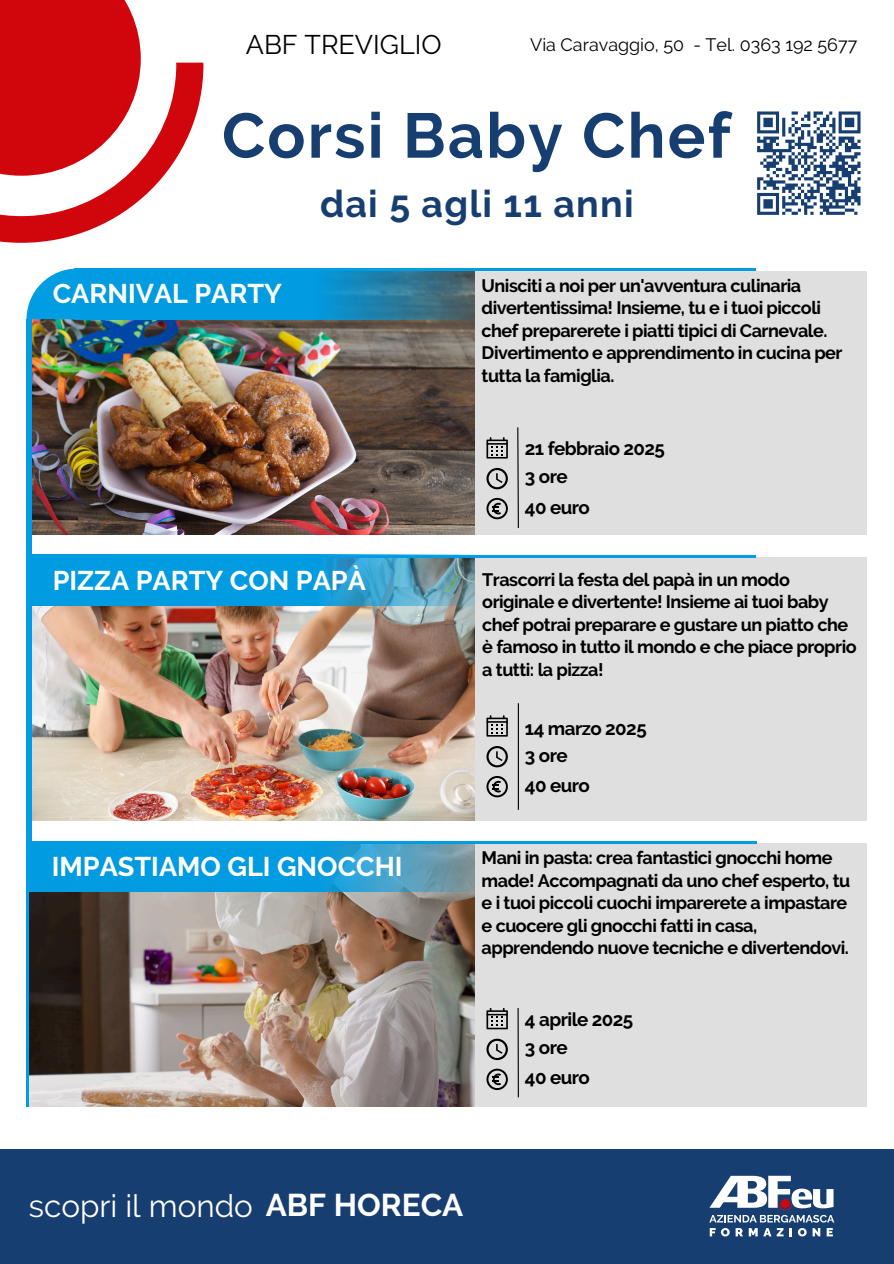
<style>
.page{position:relative;width:894px;height:1264px;background:#fff}
.page>*{position:absolute;margin:0;border:0;box-sizing:border-box;transform-origin:0 0}
.t1{font:700 63px "Raleway";letter-spacing:.035em;color:#173e71}
.t2{font:700 37.5px "Raleway";letter-spacing:.035em;color:#173e71}
.t3{font:31.35px "Raleway";color:#fff}
.t4{font:700 27px "Raleway";color:#fff}
.t5{font:26.85px "Raleway";color:#000}
.t6{font:700 18.75px "Raleway";letter-spacing:-.03em;color:#000}
.t7{font:700 18px/22.5px "Raleway";letter-spacing:-.03em;color:#000}
.t8{font:18px "Raleway";color:#000}
.s1{font-weight:700}
</style>
<div class="page">
<svg style="left:0;top:0;width:203px;height:243px"></svg>
<img style="left:32px;top:319px;width:443px;height:215px">
<img style="left:77px;top:268px;width:398px;height:51px">
<svg style="left:27px;top:268px;width:50px;height:51px"></svg>
<img style="left:32px;top:605px;width:442px;height:215px">
<div style="left:26px;top:319px;width:6px;height:787px;background:#009de2"></div>
<div style="left:475px;top:271px;width:392px;height:263px;background:#dfdfdf"></div>
<hr style="left:108px;top:268px;width:647px;height:3px;background:#009de2">
<div style="left:0;top:1148px;width:893px;height:115px;background:#173e71"></div>
<svg style="left:709px;top:1175px;width:125px;height:61px"></svg>
<img style="left:32px;top:555px;width:442px;height:50px">
<div style="left:474px;top:557px;width:392px;height:263px;background:#dfdfdf"></div>
<hr style="left:108px;top:555px;width:647px;height:2px;background:#009de2">
<img style="left:29px;top:891px;width:446px;height:215px">
<img style="left:32px;top:841px;width:443px;height:50px">
<div style="left:475px;top:843px;width:392px;height:263px;background:#dfdfdf"></div>
<hr style="left:109px;top:841px;width:647px;height:2px;background:#009de2">
<svg style="left:517px;top:427px;width:2px;height:101px"></svg>
<svg style="left:486px;top:437px;width:21px;height:21px"></svg>
<svg style="left:486px;top:468px;width:21px;height:21px"></svg>
<svg style="left:486px;top:498px;width:21px;height:21px"></svg>
<hr style="left:517px;top:703px;width:1px;height:106px;background:#000">
<svg style="left:486px;top:715px;width:21px;height:21px"></svg>
<svg style="left:486px;top:746px;width:21px;height:21px"></svg>
<svg style="left:486px;top:776px;width:21px;height:21px"></svg>
<hr style="left:517px;top:1007px;width:1px;height:90px;background:#000">
<svg style="left:486px;top:1008px;width:21px;height:21px"></svg>
<svg style="left:486px;top:1038px;width:21px;height:22px"></svg>
<svg style="left:486px;top:1068px;width:21px;height:22px"></svg>
<svg style="left:757px;top:111px;width:104px;height:104px"></svg>
<h4 class="t5" style="left:246px;top:29px;width:197px">ABF TREVIGLIO</h4>
<p class="t8" style="left:530px;top:35px;width:328px">Via Caravaggio, 50 - Tel. 0363 192 5677</p>
<h4 class="t1" style="left:222px;top:98px;width:510px">Corsi Baby Chef</h4>
<h4 class="t2" style="left:320px;top:182px;width:315px">dai 5 agli 11 anni</h4>
<h1 class="t4" style="left:53px;top:278px;width:231px">CARNIVAL PARTY</h1>
<p class="t7" style="left:481px;top:274px;width:362px">Unisciti a noi per un'avventura culinaria divertentissima! Insieme, tu e i tuoi piccoli chef preparerete i piatti tipici di Carnevale.<br>Divertimento e apprendimento in cucina per tutta la famiglia.</p>
<h6 class="t6" style="left:525px;top:437px;width:141px">21 febbraio 2025</h6>
<p class="t6" style="left:525px;top:465px;width:44px">3 ore</p>
<p class="t6" style="left:525px;top:496px;width:66px">40 euro</p>
<p class="t4" style="left:53px;top:564px;width:314px">PIZZA PARTY CON PAPÀ</p>
<p class="t7" style="left:482px;top:568px;width:376px">Trascorri la festa del papà in un modo originale e divertente! Insieme ai tuoi baby chef potrai preparare e gustare un piatto che è famoso in tutto il mondo e che piace proprio a tutti: la pizza!</p>
<p class="t6" style="left:525px;top:717px;width:123px">14 marzo 2025</p>
<p class="t6" style="left:525px;top:744px;width:44px">3 ore</p>
<p class="t6" style="left:525px;top:774px;width:66px">40 euro</p>
<p class="t4" style="left:52px;top:850px;width:352px">IMPASTIAMO GLI GNOCCHI</p>
<p class="t7" style="left:481px;top:846px;width:370px">Mani in pasta: crea fantastici gnocchi home made! Accompagnati da uno chef esperto, tu e i tuoi piccoli cuochi imparerete a impastare e cuocere gli gnocchi fatti in casa, apprendendo nuove tecniche e divertendovi.</p>
<h5 class="t3" style="left:29px;top:1187px;width:435px">scopri il mondo <span class="s1">ABF HORECA</span></h5>
<h6 class="t6" style="left:525px;top:1008px;width:110px">4 aprile 2025</h6>
<h6 class="t6" style="left:525px;top:1036px;width:44px">3 ore</h6>
<h6 class="t6" style="left:525px;top:1066px;width:66px">40 euro</h6>
</div>
